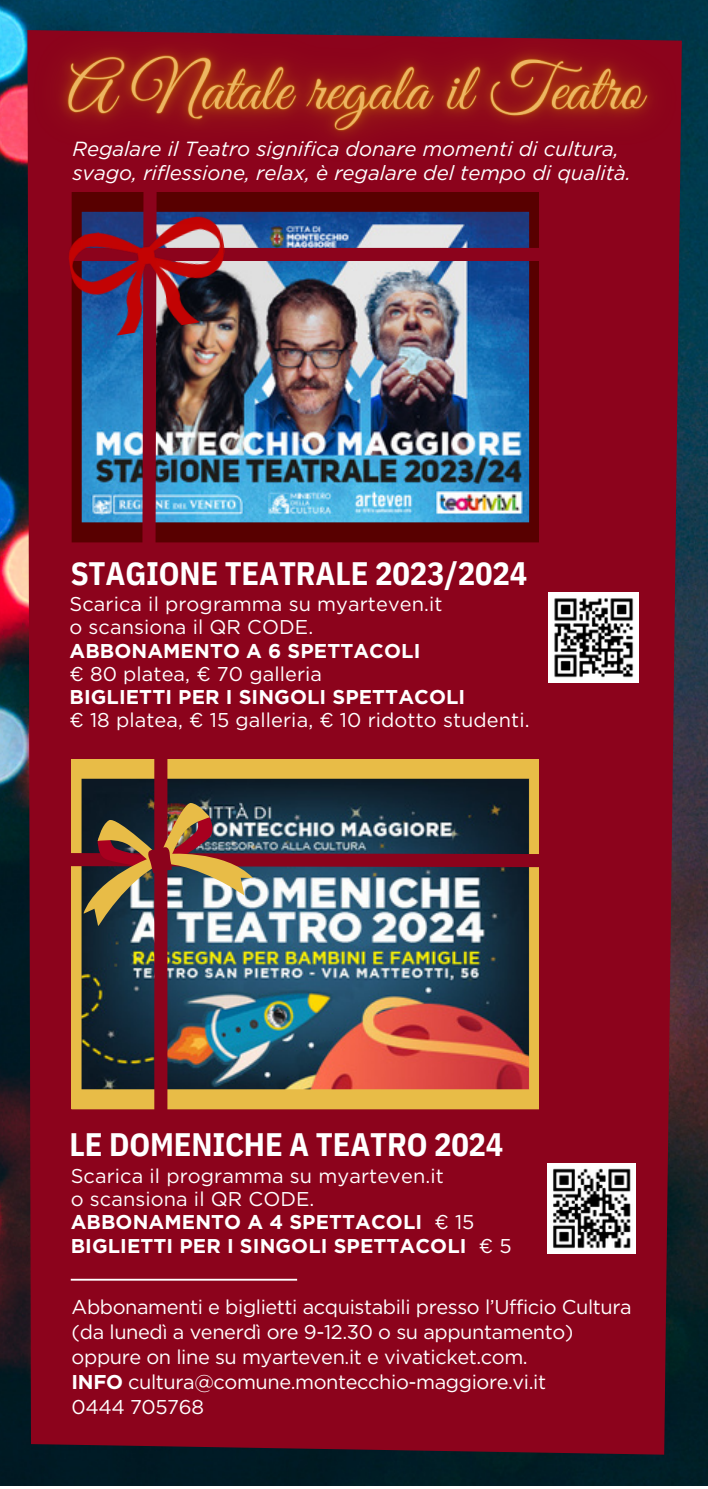
<style>
.page{position:relative;width:708px;height:1489px;background:#fff}
.page>*{position:absolute;margin:0;border:0;box-sizing:border-box;transform-origin:0 0}
.t1{font:700 32.5px "IBM Plex Sans Cond";letter-spacing:-.005em;color:#fff}
.t2{font:italic 20.5px/24px "Gotham";color:#fff}
.t3{font:20px/25px "Gotham";letter-spacing:-.02em;color:#fff}
.t4{font:20px "Gotham";letter-spacing:.005em;color:#fff}
.t5{font:700 20px "Gotham";letter-spacing:.005em;color:#fff}
.s1{font-weight:400}
.s2{font-weight:700}
</style>
<div class="page">
<img style="left:0;top:208px;width:707px;height:1277px">
<div style="left:27px;top:208px;width:654px;height:1246px;background:#8c031c"></div>
<img style="left:71px;top:759px;width:468px;height:350px">
<div style="left:154px;top:743px;width:13px;height:382px;background:#8c031c"></div>
<svg style="left:18px;top:797px;width:534px;height:131px;background:#675559"></svg>
<img style="left:547px;top:1163px;width:88px;height:90px">
<img style="left:548px;top:592px;width:90px;height:90px">
<img style="left:72px;top:208px;width:467px;height:334px">
<div style="left:63px;top:248px;width:484px;height:13px;background:#8c031c"></div>
<svg style="left:135px;top:208px;width:28px;height:460px;background:#73233e"></svg>
<img style="left:65px;top:213px;width:170px;height:128px">
<hr style="left:71px;top:1279px;width:226px;height:1px;background:#fff">
<img style="left:0;top:0;width:707px;height:208px">
<p class="t2" style="left:72px;top:136px;width:559px">Regalare il Teatro significa donare momenti di cultura, svago, riflessione, relax, è regalare del tempo di qualità.</p>
<p class="t1" style="left:71px;top:551px;width:458px">STAGIONE TEATRALE 2023/2024</p>
<p class="t4" style="left:69px;top:592px;width:374px">Scarica il programma su myarteven.it</p>
<p class="t4" style="left:69px;top:615px;width:245px">o scansiona il QR CODE.</p>
<p class="t5" style="left:69px;top:638px;width:352px">ABBONAMENTO A 6 SPETTACOLI</p>
<p class="t4" style="left:69px;top:661px;width:254px">€ 80 platea, € 70 galleria</p>
<p class="t5" style="left:69px;top:685px;width:397px">BIGLIETTI PER I SINGOLI SPETTACOLI</p>
<p class="t4" style="left:69px;top:708px;width:461px">€ 18 platea, € 15 galleria, € 10 ridotto studenti.</p>
<p class="t1" style="left:69px;top:1122px;width:435px">LE DOMENICHE A TEATRO 2024</p>
<p class="t4" style="left:71px;top:1163px;width:374px">Scarica il programma su myarteven.it</p>
<p class="t4" style="left:71px;top:1187px;width:245px">o scansiona il QR CODE.</p>
<p class="t5" style="left:71px;top:1210px;width:405px">ABBONAMENTO A 4 SPETTACOLI <span class="s1">€ 15</span></p>
<p class="t5" style="left:71px;top:1233px;width:442px">BIGLIETTI PER I SINGOLI SPETTACOLI <span class="s1">€ 5</span></p>
<p class="t3" style="left:72px;top:1294px;width:561px">Abbonamenti e biglietti acquistabili presso l’Ufficio Cultura (da lunedì a venerdì ore 9-12.30 o su appuntamento) oppure on line su myarteven.it e vivaticket.com.</p>
<p class="t3" style="left:72px;top:1369px;width:476px"><span class="s2">INFO</span> cultura@comune.montecchio-maggiore.vi.it</p>
<p class="t3" style="left:72px;top:1394px;width:134px">0444 705768</p>
</div>
